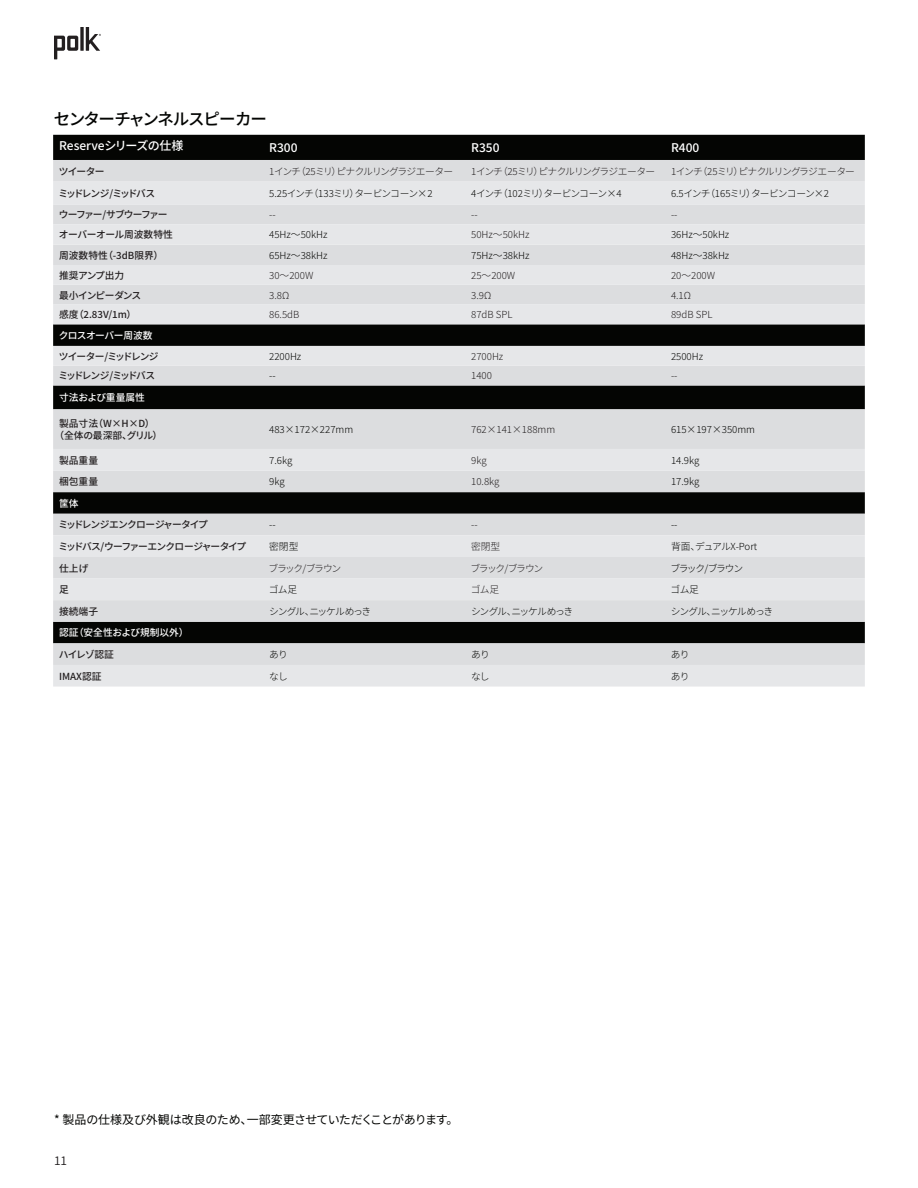
<style>
.page{position:relative;width:918px;height:1188px;background:#fff}
.page>*{position:absolute;margin:0;border:0;box-sizing:border-box;transform-origin:0 0}
.t1{font:500 16.5px "Source Han Sans JP";letter-spacing:-.075em;color:#040503}
.t2{font:12px "Source Han Sans JP";letter-spacing:-.02em;color:#040503}
.t3{font:500 12px "Source Han Sans JP";color:#fff}
.t4{font:12px "Source Han Sans JP";color:#231f20}
.t5{font:300 9.75px "Source Han Sans JP";letter-spacing:-.005em;color:#040503}
.t6{font:300 9.75px "Source Han Sans JP";letter-spacing:-.025em;color:#231f20}
.t7{font:300 9.75px "Source Han Sans JP";letter-spacing:-.075em;color:#231f20}
.t8{font:500 9.75px "Source Han Sans JP";letter-spacing:-.07em;color:#231f20}
.t9{font:300 9.75px "Source Han Sans JP";letter-spacing:-.085em;color:#040503}
.t10{font:500 9.75px/11.7px "Source Han Sans JP";color:#231f20;text-align:center}
.t11{font:300 9.75px "Source Han Sans JP";letter-spacing:-.12em;color:#040503}
.t12{font:500 9.75px "Source Han Sans JP";letter-spacing:-.095em;color:#231f20}
.t13{font:500 9.75px "Source Han Sans JP";letter-spacing:-.015em;color:#fff}
.t14{font:500 9.75px "Source Han Sans JP";letter-spacing:-.155em;color:#231f20}
.t15{font:300 9.75px "Source Han Sans JP";letter-spacing:-.08em;color:#040503}
.t16{font:300 9.75px "Source Han Sans JP";color:#231f20}
.t17{font:500 9.75px "Source Han Sans JP";letter-spacing:-.1em;color:#231f20}
.t18{font:300 9.75px "Source Han Sans JP";letter-spacing:-.135em;color:#231f20}
.t19{font:500 9.75px "Source Han Sans JP";letter-spacing:-.105em;color:#231f20}
.t20{font:500 9.75px "Source Han Sans JP";letter-spacing:-.025em;color:#231f20}
.t21{font:500 9.75px "Source Han Sans JP";letter-spacing:-.05em;color:#fff}
.t22{font:300 9.75px "Source Han Sans JP";letter-spacing:-.135em;color:#040503}
.t23{font:500 9.75px "Source Han Sans JP";letter-spacing:-.03em;color:#231f20}
</style>
<div class="page">
<svg style="left:54px;top:27px;width:47px;height:32px"></svg>
<div style="left:53px;top:135px;width:812px;height:25px;background:#040503"></div>
<div style="left:53px;top:160px;width:812px;height:22px;background:#dcdddf"></div>
<svg style="left:53px;top:182px;width:812px;height:505px;background:#babbbc"></svg>
<h1 class="t1" style="left:54px;top:109px;width:215px">センターチャンネルスピーカー</h1>
<p class="t3" style="left:59px;top:139px;width:126px">Reserveシリーズの仕様</p>
<p class="t3" style="left:269px;top:141px;width:30px">R300</p>
<p class="t3" style="left:471px;top:141px;width:30px">R350</p>
<p class="t3" style="left:671px;top:141px;width:30px">R400</p>
<p class="t8" style="left:59px;top:166px;width:47px">ツイーター</p>
<p class="t7" style="left:269px;top:166px;width:185px">1インチ（25ミリ）ピナクルリングラジエーター</p>
<p class="t7" style="left:471px;top:166px;width:185px">1インチ（25ミリ）ピナクルリングラジエーター</p>
<p class="t7" style="left:671px;top:166px;width:185px">1インチ（25ミリ）ピナクルリングラジエーター</p>
<p class="t14" style="left:58px;top:188px;width:98px">ミッドレンジ/ミッドバス</p>
<p class="t15" style="left:269px;top:188px;width:165px">5.25インチ（133ミリ）タービンコーン×2</p>
<p class="t9" style="left:471px;top:188px;width:152px">4インチ（102ミリ）タービンコーン×4</p>
<p class="t9" style="left:671px;top:188px;width:160px">6.5インチ（165ミリ）タービンコーン×2</p>
<p class="t19" style="left:59px;top:209px;width:110px">ウーファー/サブウーファー</p>
<p class="t6" style="left:269px;top:209px;width:8px">--</p>
<p class="t6" style="left:471px;top:209px;width:8px">--</p>
<p class="t6" style="left:671px;top:209px;width:8px">--</p>
<p class="t20" style="left:59px;top:229px;width:115px">オーバーオール周波数特性</p>
<p class="t5" style="left:269px;top:229px;width:60px">45Hz～50kHz</p>
<p class="t16" style="left:471px;top:229px;width:60px">50Hz～50kHz</p>
<p class="t5" style="left:671px;top:229px;width:60px">36Hz～50kHz</p>
<p class="t10" style="left:59px;top:249px;width:106px">周波数特性（-3dB限界）</p>
<p class="t5" style="left:269px;top:250px;width:60px">65Hz～38kHz</p>
<p class="t5" style="left:471px;top:250px;width:60px">75Hz～38kHz</p>
<p class="t5" style="left:671px;top:250px;width:60px">48Hz～38kHz</p>
<p class="t23" style="left:59px;top:270px;width:67px">推奨アンプ出力</p>
<p class="t6" style="left:269px;top:270px;width:46px">30～200W</p>
<p class="t6" style="left:471px;top:270px;width:46px">25～200W</p>
<p class="t6" style="left:671px;top:270px;width:46px">20～200W</p>
<p class="t8" style="left:59px;top:289px;width:84px">最小インピーダンス</p>
<p class="t6" style="left:269px;top:289px;width:22px">3.8Ω</p>
<p class="t6" style="left:471px;top:289px;width:22px">3.9Ω</p>
<p class="t6" style="left:671px;top:289px;width:22px">4.1Ω</p>
<p class="t8" style="left:59px;top:309px;width:79px">感度（2.83V/1m）</p>
<p class="t6" style="left:269px;top:309px;width:32px">86.5dB</p>
<p class="t6" style="left:471px;top:309px;width:43px">87dB SPL</p>
<p class="t6" style="left:671px;top:309px;width:43px">89dB SPL</p>
<p class="t21" style="left:59px;top:330px;width:95px">クロスオーバー周波数</p>
<p class="t12" style="left:59px;top:351px;width:101px">ツイーター/ミッドレンジ</p>
<p class="t5" style="left:269px;top:351px;width:34px">2200Hz</p>
<p class="t6" style="left:471px;top:351px;width:34px">2700Hz</p>
<p class="t5" style="left:671px;top:351px;width:34px">2500Hz</p>
<p class="t14" style="left:58px;top:370px;width:98px">ミッドレンジ/ミッドバス</p>
<p class="t5" style="left:269px;top:370px;width:8px">--</p>
<p class="t6" style="left:471px;top:370px;width:22px">1400</p>
<p class="t6" style="left:671px;top:370px;width:8px">--</p>
<p class="t13" style="left:59px;top:392px;width:87px">寸法および重量属性</p>
<p class="t10" style="left:55px;top:418px;width:109px">製品寸法（W×H×D）<br>（全体の最深部、グリル）</p>
<p class="t5" style="left:269px;top:424px;width:86px">483×172×227mm</p>
<p class="t16" style="left:471px;top:424px;width:86px">762×141×188mm</p>
<p class="t5" style="left:671px;top:424px;width:86px">615×197×350mm</p>
<p class="t8" style="left:59px;top:455px;width:40px">製品重量</p>
<p class="t5" style="left:269px;top:455px;width:25px">7.6kg</p>
<p class="t6" style="left:471px;top:455px;width:17px">9kg</p>
<p class="t5" style="left:671px;top:455px;width:30px">14.9kg</p>
<p class="t8" style="left:59px;top:476px;width:40px">梱包重量</p>
<p class="t5" style="left:269px;top:476px;width:17px">9kg</p>
<p class="t6" style="left:471px;top:476px;width:30px">10.8kg</p>
<p class="t5" style="left:671px;top:476px;width:30px">17.9kg</p>
<p class="t13" style="left:59px;top:498px;width:21px">筐体</p>
<p class="t12" style="left:58px;top:519px;width:151px">ミッドレンジエンクロージャータイプ</p>
<p class="t5" style="left:269px;top:519px;width:8px">--</p>
<p class="t6" style="left:471px;top:519px;width:8px">--</p>
<p class="t5" style="left:671px;top:519px;width:8px">--</p>
<p class="t17" style="left:58px;top:541px;width:189px">ミッドバス/ウーファーエンクロージャータイプ</p>
<p class="t5" style="left:269px;top:541px;width:31px">密閉型</p>
<p class="t6" style="left:471px;top:541px;width:31px">密閉型</p>
<p class="t5" style="left:671px;top:541px;width:88px">背面、デュアルX-Port</p>
<p class="t8" style="left:59px;top:563px;width:31px">仕上げ</p>
<p class="t18" style="left:269px;top:563px;width:74px">ブラック/ブラウン</p>
<p class="t18" style="left:471px;top:563px;width:74px">ブラック/ブラウン</p>
<p class="t22" style="left:670px;top:563px;width:74px">ブラック/ブラウン</p>
<p class="t8" style="left:59px;top:584px;width:11px">足</p>
<p class="t5" style="left:269px;top:584px;width:30px">ゴム足</p>
<p class="t6" style="left:471px;top:584px;width:30px">ゴム足</p>
<p class="t5" style="left:671px;top:584px;width:30px">ゴム足</p>
<p class="t8" style="left:59px;top:606px;width:41px">接続端子</p>
<p class="t11" style="left:269px;top:606px;width:104px">シングル、ニッケルめっき</p>
<p class="t11" style="left:471px;top:606px;width:104px">シングル、ニッケルめっき</p>
<p class="t11" style="left:671px;top:606px;width:104px">シングル、ニッケルめっき</p>
<p class="t13" style="left:59px;top:627px;width:131px">認証（安全性および規制以外）</p>
<p class="t8" style="left:59px;top:649px;width:57px">ハイレゾ認証</p>
<p class="t5" style="left:269px;top:649px;width:20px">あり</p>
<p class="t5" style="left:471px;top:649px;width:20px">あり</p>
<p class="t5" style="left:671px;top:649px;width:20px">あり</p>
<p class="t8" style="left:59px;top:671px;width:44px">IMAX認証</p>
<p class="t5" style="left:269px;top:671px;width:20px">なし</p>
<p class="t5" style="left:471px;top:671px;width:20px">なし</p>
<p class="t5" style="left:671px;top:671px;width:20px">あり</p>
<p class="t2" style="left:54px;top:1113px;width:406px">* 製品の仕様及び外観は改良のため、一部変更させていただくことがあります。</p>
<p class="t4" style="left:54px;top:1153px;width:15px">11</p>
</div>
